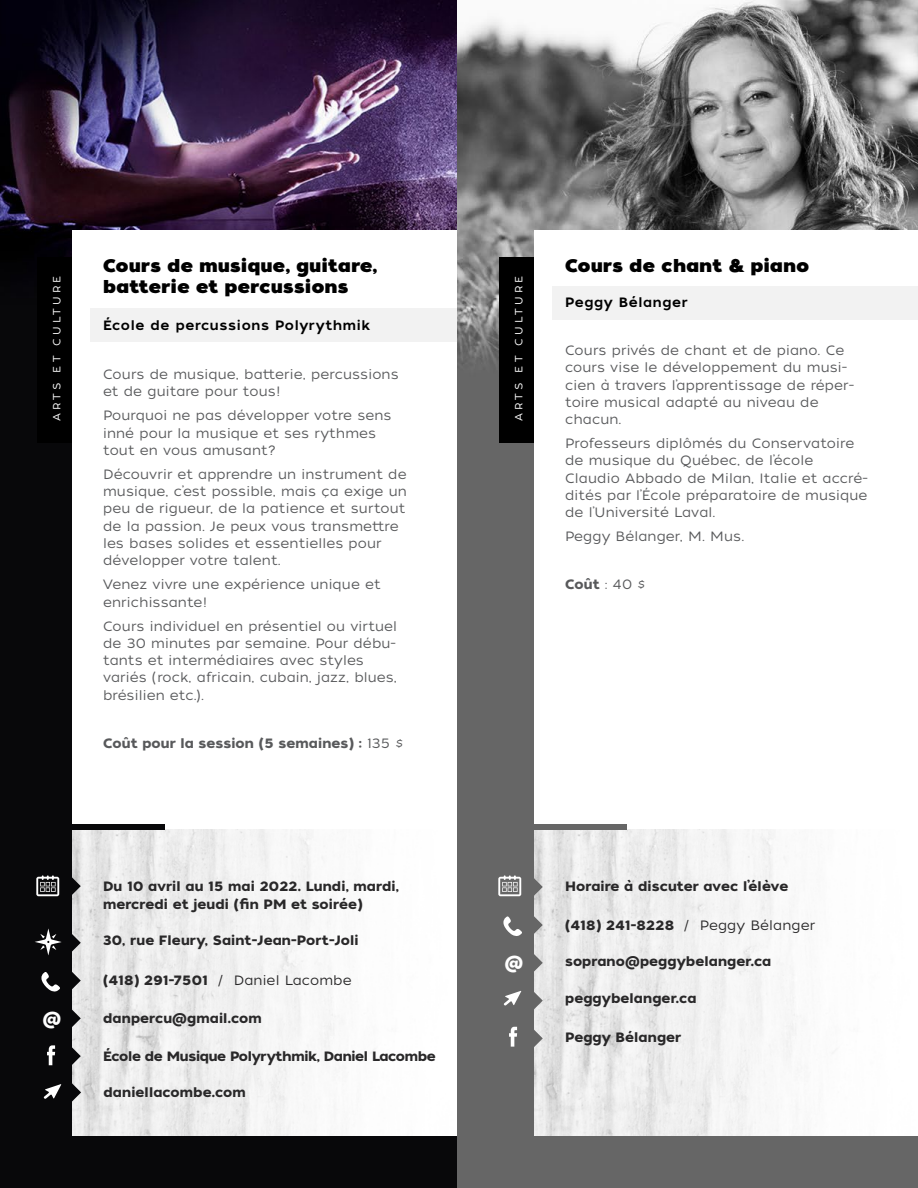
<style>
.page{position:relative;width:918px;height:1188px;background:#fff}
.page>*{position:absolute;margin:0;border:0;box-sizing:border-box;transform-origin:0 0}
.t1{font:18px/21px "Tide Sans 800 Kahuna";letter-spacing:.03em;color:#000}
.t2{font:16.5px "Tide Sans 700 Mondo";color:#fff}
.t3{font:13.5px/17.2px "Tide Sans 300 Lil Kahuna";letter-spacing:.01em;color:#58595b}
.t4{font:13.5px/18px "Tide Sans 600 Bunny";letter-spacing:.01em;color:#292829}
.t5{font:13.5px "Tide Sans 300 Lil Kahuna";letter-spacing:.01em;color:#292829}
.t6{font:13.5px "Tide Sans 500 Dudette";letter-spacing:.05em;color:#000}
.t7{font:13.5px "Tide Sans 600 Bunny";letter-spacing:.01em;color:#58595b}
.t8{font:13.5px "Tide Sans 600 Bunny";letter-spacing:-.02em;color:#292829}
.t9{font:10.5px "Tide Sans 300 Lil Kahuna";letter-spacing:.3em;color:#fff}
.s1{font-family:"Tide Sans 300 Lil Kahuna"}
.s2{font-family:"Tide Sans 600 Bunny"}
</style>
<div class="page">
<img style="left:0;top:0;width:918px;height:1188px">
<div style="left:38px;top:257px;width:44px;height:186px;background:#000"></div>
<div style="left:72px;top:230px;width:386px;height:905px;background:#fff"></div>
<img style="left:73px;top:829px;width:299px;height:306px">
<div style="left:91px;top:309px;width:366px;height:33px;background:#f2f2f2"></div>
<div style="left:71px;top:824px;width:94px;height:5px;background:#08080a"></div>
<svg style="left:71px;top:876px;width:10px;height:20px"></svg>
<svg style="left:71px;top:933px;width:10px;height:19px"></svg>
<svg style="left:71px;top:970px;width:10px;height:20px"></svg>
<svg style="left:71px;top:1008px;width:10px;height:20px"></svg>
<svg style="left:71px;top:1046px;width:10px;height:20px"></svg>
<svg style="left:36px;top:875px;width:23px;height:21px"></svg>
<svg style="left:35px;top:929px;width:27px;height:26px"></svg>
<svg style="left:41px;top:972px;width:19px;height:20px"></svg>
<svg style="left:47px;top:1045px;width:8px;height:20px"></svg>
<svg style="left:71px;top:1082px;width:10px;height:20px"></svg>
<svg style="left:44px;top:1084px;width:17px;height:15px"></svg>
<div style="left:500px;top:257px;width:44px;height:186px;background:#000"></div>
<div style="left:534px;top:230px;width:384px;height:905px;background:#fff"></div>
<img style="left:535px;top:829px;width:299px;height:306px">
<div style="left:553px;top:286px;width:365px;height:33px;background:#f2f2f2"></div>
<div style="left:533px;top:824px;width:94px;height:5px;background:#666"></div>
<svg style="left:533px;top:877px;width:10px;height:20px"></svg>
<svg style="left:533px;top:915px;width:10px;height:20px"></svg>
<svg style="left:533px;top:953px;width:10px;height:20px"></svg>
<svg style="left:533px;top:990px;width:10px;height:20px"></svg>
<svg style="left:533px;top:1028px;width:10px;height:20px"></svg>
<svg style="left:498px;top:875px;width:23px;height:21px"></svg>
<svg style="left:503px;top:916px;width:19px;height:20px"></svg>
<svg style="left:509px;top:1027px;width:8px;height:20px"></svg>
<svg style="left:504px;top:991px;width:17px;height:15px"></svg>
<p class="t9" style="left:50px;top:421px;width:147px;rotate:-90deg">ARTS ET CULTURE</p>
<h1 class="t1" style="left:103px;top:256px;width:276px">Cours de musique, guitare, batterie et percussions</h1>
<p class="t6" style="left:103px;top:317px;width:269px">École de percussions Polyrythmik</p>
<p class="t3" style="left:103px;top:366px;width:297px">Cours de musique, batterie, percussions et de guitare pour tous!</p>
<p class="t3" style="left:103px;top:407px;width:290px">Pourquoi ne pas développer votre sens inné pour la musique et ses rythmes tout en vous amusant?</p>
<p class="t3" style="left:103px;top:466px;width:305px">Découvrir et apprendre un instrument de musique, c’est possible, mais ça exige un peu de rigueur, de la patience et surtout de la passion. Je peux vous transmettre les bases solides et essentielles pour développer votre talent.</p>
<p class="t3" style="left:103px;top:576px;width:279px">Venez vivre une expérience unique et enrichissante!</p>
<p class="t3" style="left:103px;top:617px;width:296px">Cours individuel en présentiel ou virtuel de 30 minutes par semaine. Pour débu&shy;tants et intermédiaires avec styles variés (rock, africain, cubain, jazz, blues, brésilien etc.).</p>
<p class="t7" style="left:103px;top:734px;width:302px">Coût pour la session (5 semaines) : <span class="s1">135 $</span></p>
<p class="t2" style="left:43px;top:1007px;width:20px">@</p>
<p class="t4" style="left:103px;top:878px;width:297px">Du 10 avril au 15 mai 2022. Lundi, mardi, mercredi et jeudi (fin PM et soirée)</p>
<p class="t4" style="left:103px;top:932px;width:257px">30, rue Fleury, Saint-Jean-Port-Joli</p>
<p class="t5" style="left:103px;top:972px;width:250px"><span class="s2">(418) 291-7501</span> / Daniel Lacombe</p>
<p class="t4" style="left:103px;top:1010px;width:160px">danpercu@gmail.com</p>
<p class="t8" style="left:103px;top:1048px;width:334px">École de Musique Polyrythmik, Daniel Lacombe</p>
<p class="t4" style="left:103px;top:1084px;width:144px">daniellacombe.com</p>
<p class="t9" style="left:512px;top:421px;width:147px;rotate:-90deg">ARTS ET CULTURE</p>
<h1 class="t1" style="left:565px;top:256px;width:245px">Cours de chant &amp; piano</h1>
<p class="t6" style="left:565px;top:294px;width:124px">Peggy Bélanger</p>
<p class="t3" style="left:565px;top:342px;width:291px">Cours privés de chant et de piano. Ce cours vise le développement du musi&shy;cien à travers l’apprentissage de réper&shy;toire musical adapté au niveau de chacun.</p>
<p class="t3" style="left:565px;top:435px;width:304px">Professeurs diplômés du Conservatoire de musique du Québec, de l’école Claudio Abbado de Milan, Italie et accré&shy;dités par l’École préparatoire de musique de l’Université Laval.</p>
<p class="t3" style="left:565px;top:528px;width:181px">Peggy Bélanger, M. Mus.</p>
<p class="t7" style="left:565px;top:576px;width:82px">Coût <span class="s1">: 40 $</span></p>
<p class="t2" style="left:505px;top:952px;width:20px">@</p>
<p class="t4" style="left:565px;top:878px;width:225px">Horaire à discuter avec l’élève</p>
<p class="t5" style="left:565px;top:917px;width:252px"><span class="s2">(418) 241-8228</span> / Peggy Bélanger</p>
<p class="t4" style="left:565px;top:953px;width:208px">soprano@peggybelanger.ca</p>
<p class="t4" style="left:565px;top:990px;width:133px">peggybelanger.ca</p>
<p class="t4" style="left:565px;top:1029px;width:118px">Peggy Bélanger</p>
</div>
